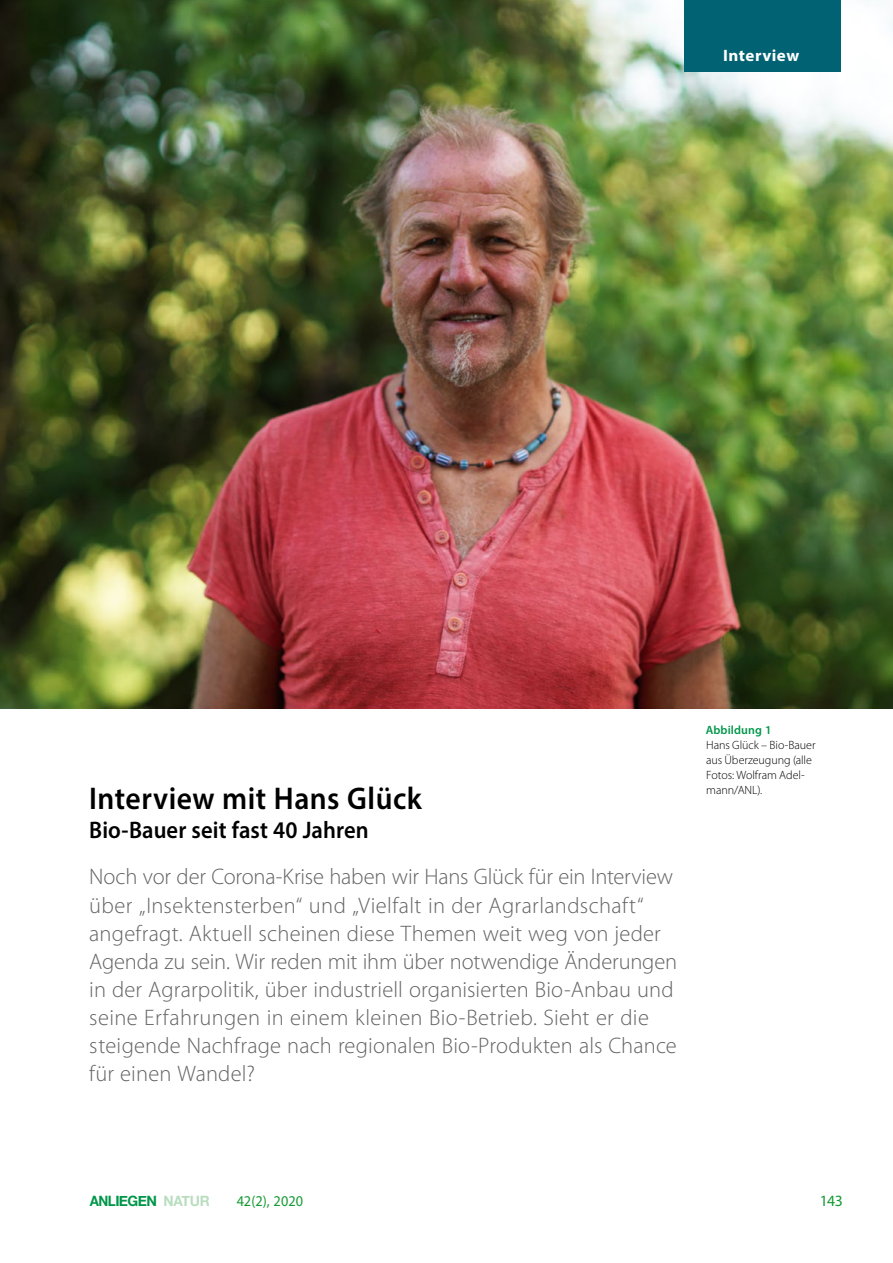
<style>
.page{position:relative;width:893px;height:1263px;background:#fff}
.page>*{position:absolute;margin:0;border:0;box-sizing:border-box;transform-origin:0 0}
.P7__Autor{font:600 31.5px "Myriad Pro";letter-spacing:.015em;color:#000;scale:.94 1}
.P7__Autor-2{font:600 24px "Myriad Pro";letter-spacing:.005em;color:#000;scale:.94 1}
.P1__Fließtext_2Sp{font:300 22.5px/28.2px "Myriad Pro";letter-spacing:.005em;color:#646363}
.t1{font:700 16.5px "Myriad Pro";letter-spacing:.025em;color:#fff}
.t2{font:15.75px "Myriad Pro";color:#159a34}
.t3{font:15px "Myriad Pro";letter-spacing:.005em;color:#159a34;scale:.95 1}
.t4{font:700 14.25px "Helvetica Neue";letter-spacing:-.035em;color:#009649;scale:.94 1}
.P5__Bildlegende{font:300 12px/15px "Myriad Pro";letter-spacing:-.005em;color:#000}
.s1{font-weight:600;color:#009649}
.s2{color:rgb(112 188 126/.5)}
</style>
<div class="page">
<img style="left:0;top:0;width:893px;height:708px">
<div style="left:685px;top:0;width:156px;height:71px;background:#006272"></div>
<p class="t1" style="left:723px;top:45px;width:77px">Interview</p>
<p class="P7__Autor" style="left:89px;top:779px;width:355px">Interview mit Hans Glück</p>
<p class="P7__Autor-2" style="left:89px;top:815px;width:299px">Bio-Bauer seit fast 40 Jahren</p>
<p class="P1__Fließtext_2Sp" style="left:89px;top:862px;width:589px">Noch vor der Corona-Krise haben wir Hans Glück für ein Interview über „Insektensterben“ und „Vielfalt in der Agrarlandschaft“ angefragt. Aktuell scheinen diese Themen weit weg von jeder Agenda zu sein. Wir reden mit ihm über notwendige Änderungen in der Agrarpolitik, über industriell organisierten Bio-Anbau und seine Erfahrungen in einem kleinen Bio-Betrieb. Sieht er die steigende Nachfrage nach regionalen Bio-Produkten als Chance für einen Wandel?</p>
<p class="P5__Bildlegende" style="left:706px;top:722px;width:111px"><span class="s1">Abbildung 1<br></span>Hans Glück – Bio-Bauer aus Überzeugung (alle<br>Fotos: Wolfram Adel&shy;mann/ANL).</p>
<p class="t4" style="left:90px;top:1189px;width:129px">ANLIEGEN <span class="s2">NATUR</span></p>
<p class="t3" style="left:237px;top:1192px;width:71px">42(2), 2020</p>
<p class="t2" style="left:820px;top:1191px;width:24px">143</p>
</div>
